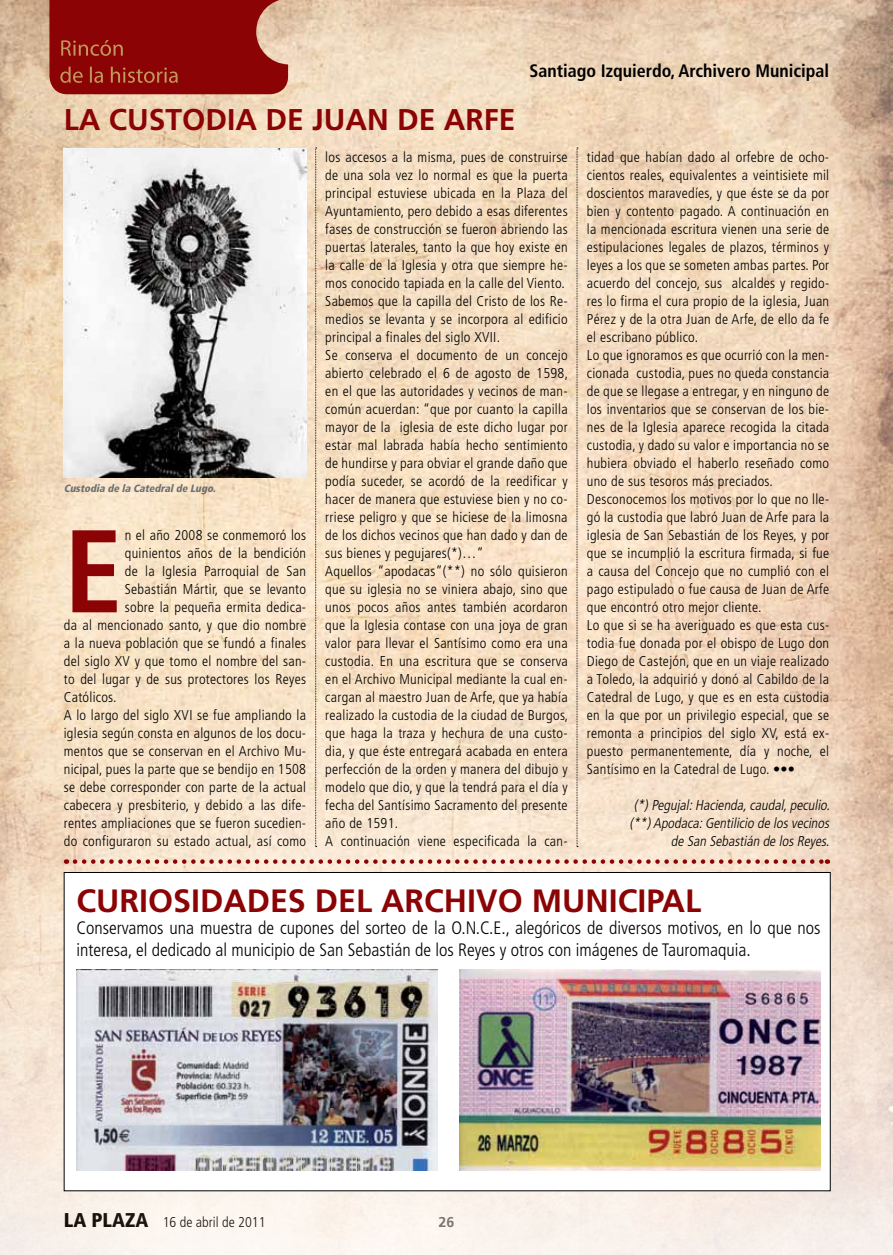
<style>
.page{position:relative;width:893px;height:1255px;background:#fff}
.page>*{position:absolute;margin:0;border:0;box-sizing:border-box;transform-origin:0 0}
.t1{font:700 condensed 117.45px "Frutiger LT";color:#8b0304}
.t2{font:700 32.25px "Frutiger LT";color:#8b0304}
.t3{font:700 30px "Frutiger LT";color:#8b0304}
.t4{font:300 condensed 18px/21.6px "Frutiger LT";color:#000}
.t5{font:700 condensed 18px "Frutiger LT";color:#000}
.t6{font:300 condensed 14.25px/18px "Frutiger LT";letter-spacing:.02em;color:#000}
.t7{font:italic 300 condensed 14.25px/18px "Frutiger LT";color:#000;text-align:right}
.t8{font:300 condensed 14.25px "Frutiger LT";color:#000}
.t9{font:700 14.25px "Frutiger LT";color:#6d6e71}
.t10{font:italic 900 condensed 10.5px "Frutiger LT";color:#6d6e71}
.s1{font-weight:900;font-size:19.95px}
</style>
<div class="page">
<img style="left:0;top:0;width:893px;height:1254px">
<svg style="left:49px;top:0;width:239px;height:94px;background:#941814"></svg>
<div style="left:64px;top:872px;width:766px;height:318px;background:#fff"></div>
<svg style="left:75px;top:859px;width:753px;height:4px;background:#cf9185"></svg>
<img style="left:77px;top:969px;width:361px;height:201px">
<img style="left:459px;top:969px;width:362px;height:201px">
<svg style="left:315px;top:148px;width:2px;height:699px"></svg>
<svg style="left:577px;top:148px;width:1px;height:699px"></svg>
<img style="left:64px;top:149px;width:242px;height:328px">
<h3 class="t3" style="left:64px;top:102px;width:65px">LA CUSTODIA</h3>
<h3 class="t3" style="left:265px;top:102px;width:80px">DE JUAN</h3>
<h3 class="t3" style="left:397px;top:102px;width:116px">DE ARFE</h3>
<p class="t5" style="left:529px;top:60px;width:301px">Santiago Izquierdo, Archivero Municipal</p>
<p class="t10" style="left:64px;top:482px;width:156px">Custodia de la Catedralde Lugo.</p>
<h1 class="t1" style="left:64px;top:502px;width:60px">E</h1>
<p class="t6" style="left:125px;top:526px;width:183px">n el año 2008 se conmemoró los</p>
<p class="t6" style="left:125px;top:544px;width:183px">quinientos años de la bendición</p>
<p class="t6" style="left:125px;top:562px;width:183px">de la Iglesia Parroquial de San</p>
<p class="t6" style="left:125px;top:580px;width:183px">Sebastián Mártir, que se levanto</p>
<p class="t6" style="left:125px;top:598px;width:183px">sobre la pequeña ermita dedica-</p>
<p class="t6" style="left:64px;top:616px;width:244px">da al mencionado santo, y que dio nombre</p>
<p class="t6" style="left:64px;top:634px;width:244px">a la nueva población que se fundó a finales</p>
<p class="t6" style="left:64px;top:652px;width:244px">del siglo XV y que tomo el nombre del san-</p>
<p class="t6" style="left:64px;top:670px;width:244px">to del lugar y de sus protectores los Reyes</p>
<p class="t6" style="left:64px;top:688px;width:54px">Católicos.</p>
<p class="t6" style="left:64px;top:706px;width:244px">A lo largo del siglo XVI se fue ampliando la</p>
<p class="t6" style="left:64px;top:724px;width:244px">iglesia según consta en algunos de los docu-</p>
<p class="t6" style="left:64px;top:742px;width:244px">mentos que se conservan en el Archivo Mu-</p>
<p class="t6" style="left:64px;top:760px;width:244px">nicipal, pues la parte que se bendijo en 1508</p>
<p class="t6" style="left:64px;top:778px;width:244px">se debe corresponder con parte de la actual</p>
<p class="t6" style="left:64px;top:796px;width:244px">cabecera y presbiterio, y debido a las dife-</p>
<p class="t6" style="left:64px;top:814px;width:244px">rentes ampliaciones que se fueron sucedien-</p>
<p class="t6" style="left:64px;top:832px;width:244px">do configuraron su estado actual, así como</p>
<p class="t6" style="left:325px;top:148px;width:244px">los accesos a la misma, pues de construirse de una sola vez lo normal es que la puerta principal estuviese ubicada en la Plaza del Ayuntamiento, pero debido a esas diferentes fases de construcción se fueron abriendo las puertas laterales, tanto la que hoy existe en la calle de la Iglesia y otra que siempre he&shy;mos conocido tapiada en la calle del Viento.<br>Sabemos que la capilla del Cristo de los Re&shy;medios se levanta y se incorpora al edificio principal a finales del siglo XVII.<br>Se conserva el documento de un concejo abierto celebrado el 6 de agosto de 1598, en el que las autoridades y vecinos de man&shy;común acuerdan: “que por cuanto la capilla mayor de la iglesia de este dicho lugar por estar mal labrada había hecho sentimiento de hundirse y para obviar el grande daño que podía suceder, se acordó de la reedificar y hacer de manera que estuviese bien y no co&shy;rriese peligro y que se hiciese de la limosna de los dichos vecinos que han dado y dan de sus bienes y pegujares(*)…”<br>Aquellos “apodacas”(**) no sólo quisieron que su iglesia no se viniera abajo, sino que unos pocos años antes también acordaron que la Iglesia contase con una joya de gran valor para llevar el Santísimo como era una custodia. En una escritura que se conserva en el Archivo Municipal mediante la cual en&shy;cargan al maestro Juan de Arfe, que ya había realizado la custodia de la ciudad de Burgos, que haga la traza y hechura de una custo&shy;dia, y que éste entregará acabada en entera perfección de la orden y manera del dibujo y modelo que dio, y que la tendrá para el día y fecha del Santísimo Sacramento del presente año de 1591.<br>A continuación viene especificada la can-</p>
<p class="t6" style="left:587px;top:148px;width:244px">tidad que habían dado al orfebre de ocho&shy;cientos reales, equivalentes a veintisiete mil doscientos maravedíes, y que éste se da por bien y contento pagado. A continuación en la mencionada escritura vienen una serie de estipulaciones legales de plazos, términos y leyes a los que se someten ambas partes. Por acuerdo del concejo, sus alcaldes y regido&shy;res lo firma el cura propio de la iglesia, Juan Pérez y de la otra Juan de Arfe, de ello da fe el escribano público.<br>Lo que ignoramos es que ocurrió con la men&shy;cionada custodia, pues no queda constancia de que se llegase a entregar, y en ninguno de los inventarios que se conservan de los bie&shy;nes de la Iglesia aparece recogida la citada custodia, y dado su valor e importancia no se hubiera obviado el haberlo reseñado como uno de sus tesoros más preciados.<br>Desconocemos los motivos por lo que no lle&shy;gó la custodia que labró Juan de Arfe para la iglesia de San Sebastián de los Reyes, y por que se incumplió la escritura firmada, si fue a causa del Concejo que no cumplió con el pago estipulado o fue causa de Juan de Arfe que encontró otro mejor cliente.<br>Lo que si se ha averiguado es que esta cus&shy;todia fue donada por el obispo de Lugo don Diego de Castejón, que en un viaje realizado a Toledo, la adquirió y donó al Cabildo de la Catedral de Lugo, y que es en esta custodia en la que por un privilegio especial, que se remonta a principios del siglo XV, está ex&shy;puesto permanentemente, día y noche, el Santísimo en la Catedral de Lugo. •••</p>
<p class="t7" style="left:629px;top:796px;width:205px">(*)Pegujal:Hacienda,caudal,peculio. (**)Apodaca:Gentilicio de losvecinos de San Sebastián de losReyes.</p>
<h2 class="t2" style="left:77px;top:882px;width:82px">CURIOSIDADES</h2>
<h2 class="t2" style="left:315px;top:882px;width:20px">DEL</h2>
<h2 class="t2" style="left:381px;top:882px;width:198px">ARCHIVO MUNICI</h2>
<h2 class="t2" style="left:646px;top:882px;width:36px">PAL</h2>
<p class="t4" style="left:77px;top:917px;width:745px">Conservamos una muestra de cupones del sorteo de la O.N.C.E., alegóricos de diversos motivos, en lo que nos interesa, el dedicado al municipio de San Sebastián de los Reyes y otros con imágenes de Tauromaquia.</p>
<p class="t8" style="left:64px;top:1214px;width:203px"><span class="s1">LA PLAZA</span> 16 de abril de 2011</p>
<p class="t9" style="left:439px;top:1213px;width:17px">26</p>
</div>
